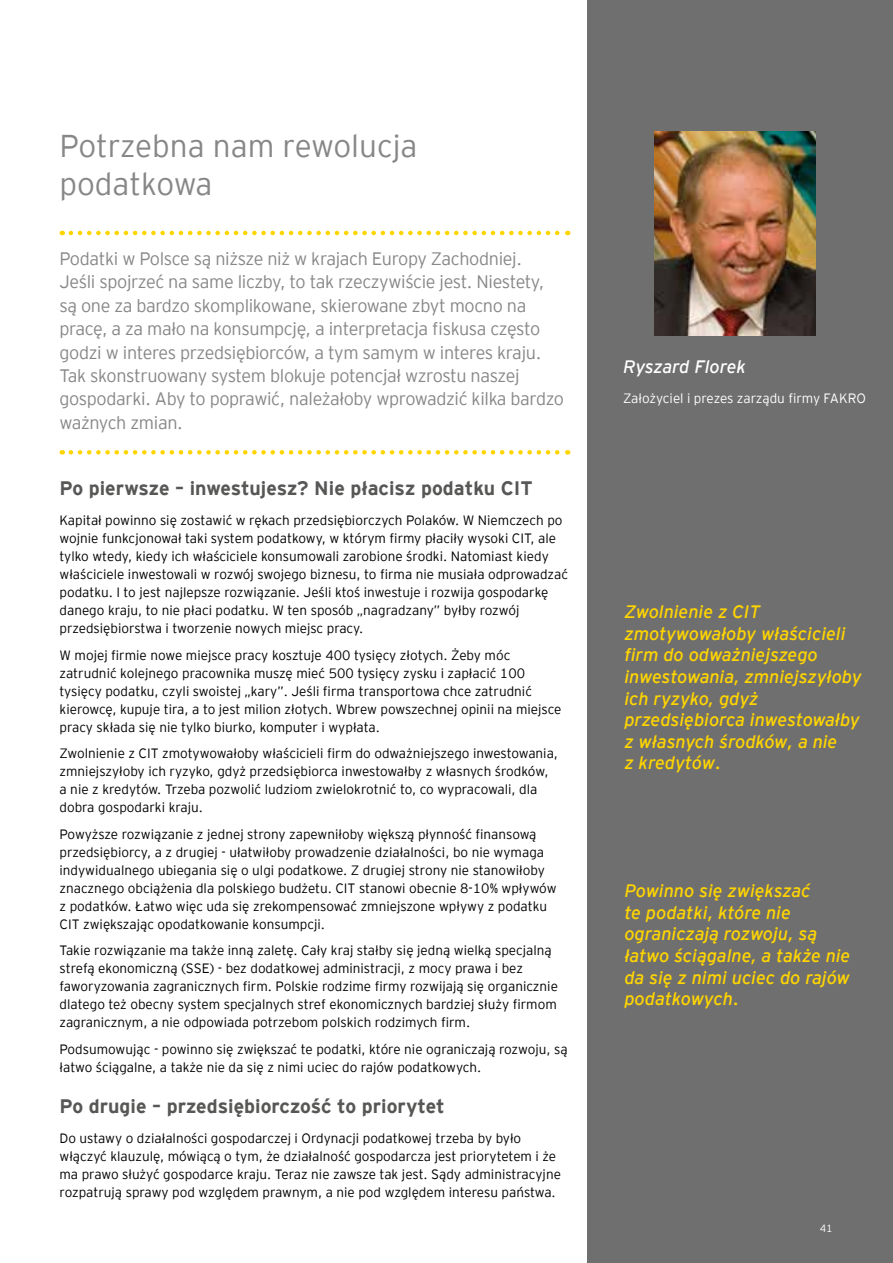
<style>
.page{position:relative;width:893px;height:1263px;background:#fff}
.page>*{position:absolute;margin:0;border:0;box-sizing:border-box;transform-origin:0 0}
.t1{font:300 31.5px/37.8px "EY Interstate";color:#878787}
.t2{font:700 19.5px "EY Interstate";color:#575756}
.t3{font:300 18px/23.4px "EY Interstate";letter-spacing:-.02em;color:#878787}
.t4{font:italic 18px/21.6px "EY Interstate";color:#ffd500}
.t5{font:italic 18px "EY Interstate";letter-spacing:-.01em;color:#fff}
.t6{font:300 13.5px/18px "EY Interstate";color:#000}
.t7{font:300 13.5px "EY Interstate";color:#fff}
.t8{font:300 10.5px "EY Interstate";color:#fff}
</style>
<div class="page">
<div style="left:587px;top:0;width:306px;height:1263px;background:#706f6f"></div>
<img style="left:654px;top:132px;width:162px;height:204px">
<svg style="left:71px;top:231px;width:497px;height:4px"></svg>
<svg style="left:71px;top:450px;width:497px;height:5px"></svg>
<h1 class="t1" style="left:60px;top:125px;width:360px">Potrzebna nam rewolucja podatkowa</h1>
<p class="t3" style="left:60px;top:246px;width:506px">Podatki w Polsce są niższe niż w krajach Europy Zachodniej.<br>Jeśli spojrzeć na same liczby, to tak rzeczywiście jest. Niestety, są one za bardzo skomplikowane, skierowane zbyt mocno na pracę, a za mało na konsumpcję, a interpretacja fiskusa często godzi w interes przedsiębiorców, a tym samym w interes kraju.<br>Tak skonstruowany system blokuje potencjał wzrostu naszej gospodarki. Aby to poprawić, należałoby wprowadzić kilka bardzo ważnych zmian.</p>
<h2 class="t2" style="left:60px;top:474px;width:475px">Po pierwsze – inwestujesz? Nie płacisz podatku CIT</h2>
<p class="t6" style="left:60px;top:511px;width:510px">Kapitał powinno się zostawić w rękach przedsiębiorczych Polaków. W Niemczech po wojnie funkcjonował taki system podatkowy, w którym firmy płaciły wysoki CIT, ale tylko wtedy, kiedy ich właściciele konsumowali zarobione środki. Natomiast kiedy właściciele inwestowali w rozwój swojego biznesu, to firma nie musiała odprowadzać podatku. I to jest najlepsze rozwiązanie. Jeśli ktoś inwestuje i rozwija gospodarkę danego kraju, to nie płaci podatku. W ten sposób „nagradzany” byłby rozwój przedsiębiorstwa i tworzenie nowych miejsc pracy.</p>
<p class="t6" style="left:60px;top:645px;width:503px">W mojej firmie nowe miejsce pracy kosztuje 400 tysięcy złotych. Żeby móc zatrudnić kolejnego pracownika muszę mieć 500 tysięcy zysku i zapłacić 100 tysięcy podatku, czyli swoistej „kary”. Jeśli firma transportowa chce zatrudnić kierowcę, kupuje tira, a to jest milion złotych. Wbrew powszechnej opinii na miejsce pracy składa się nie tylko biurko, komputer i wypłata.</p>
<p class="t6" style="left:60px;top:744px;width:500px">Zwolnienie z CIT zmotywowałoby właścicieli firm do odważniejszego inwestowania, zmniejszyłoby ich ryzyko, gdyż przedsiębiorca inwestowałby z własnych środków, a nie z kredytów. Trzeba pozwolić ludziom zwielokrotnić to, co wypracowali, dla dobra gospodarki kraju.</p>
<p class="t6" style="left:60px;top:824px;width:498px">Powyższe rozwiązanie z jednej strony zapewniłoby większą płynność finansową przedsiębiorcy, a z drugiej - ułatwiłoby prowadzenie działalności, bo nie wymaga indywidualnego ubiegania się o ulgi podatkowe. Z drugiej strony nie stanowiłoby znacznego obciążenia dla polskiego budżetu. CIT stanowi obecnie 8-10% wpływów z podatków. Łatwo więc uda się zrekompensować zmniejszone wpływy z podatku CIT zwiększając opodatkowanie konsumpcji.</p>
<p class="t6" style="left:60px;top:941px;width:500px">Takie rozwiązanie ma także inną zaletę. Cały kraj stałby się jedną wielką specjalną strefą ekonomiczną (SSE) - bez dodatkowej administracji, z mocy prawa i bez faworyzowania zagranicznych firm. Polskie rodzime firmy rozwijają się organicznie dlatego też obecny system specjalnych stref ekonomicznych bardziej służy firmom zagranicznym, a nie odpowiada potrzebom polskich rodzimych firm.</p>
<p class="t6" style="left:60px;top:1039px;width:510px">Podsumowując - powinno się zwiększać te podatki, które nie ograniczają rozwoju, są łatwo ściągalne, a także nie da się z nimi uciec do rajów podatkowych.</p>
<h2 class="t2" style="left:60px;top:1092px;width:387px">Po drugie – przedsiębiorczość to priorytet</h2>
<p class="t6" style="left:60px;top:1128px;width:503px">Do ustawy o działalności gospodarczej i Ordynacji podatkowej trzeba by było włączyć klauzulę, mówiącą o tym, że działalność gospodarcza jest priorytetem i że ma prawo służyć gospodarce kraju. Teraz nie zawsze tak jest. Sądy administracyjne rozpatrują sprawy pod względem prawnym, a nie pod względem interesu państwa.</p>
<h3 class="t5" style="left:623px;top:353px;width:124px">Ryszard Florek</h3>
<p class="t7" style="left:623px;top:388px;width:244px">Założyciel i prezes zarządu firmy FAKRO</p>
<h3 class="t4" style="left:624px;top:600px;width:239px">Zwolnienie z CIT zmotywowałoby właścicieli firm do odważniejszego inwestowania, zmniejszyłoby ich ryzyko, gdyż przedsiębiorca inwestowałby z własnych środków, a nie<br>z kredytów.</h3>
<h3 class="t4" style="left:624px;top:879px;width:228px">Powinno się zwiększać<br>te podatki, które nie ograniczają rozwoju, są łatwo ściągalne, a także nie da się z nimi uciec do rajów podatkowych.</h3>
<p class="t8" style="left:820px;top:1221px;width:14px">41</p>
</div>
